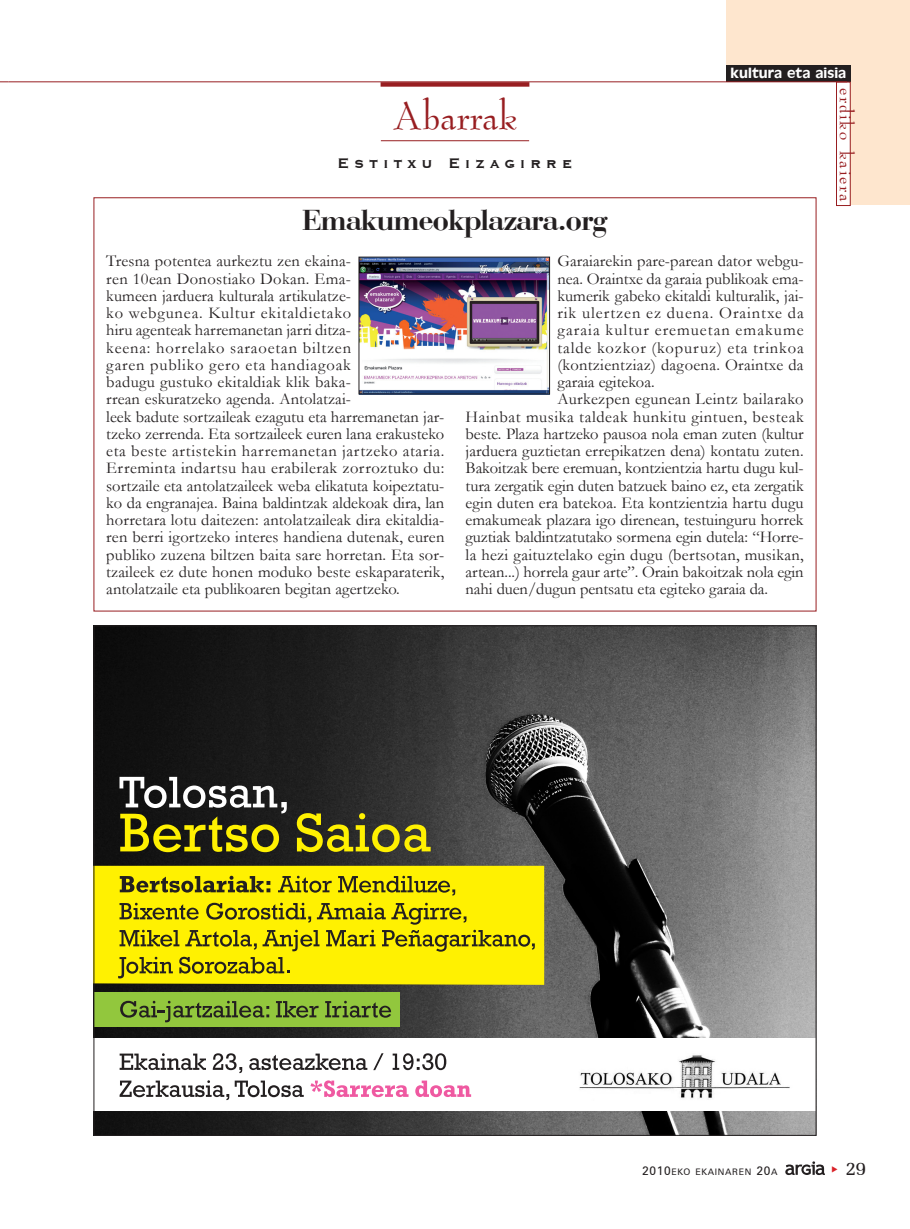
<style>
.page{position:relative;width:910px;height:1229px;background:#fff}
.page>*{position:absolute;margin:0;border:0;box-sizing:border-box;transform-origin:0 0}
.t1{font:45px "Bernadette";color:#981e21}
.t2{font:30px "Bodoni";letter-spacing:-.015em;color:#231f20}
.t3{font:21px "Bernadette";letter-spacing:.09em;color:#981e21}
.t4{font:19.5px "Memoir";color:#231f20}
.t5{font:18px "Copprpl Goth Bd BT";letter-spacing:.255em;color:#231f20}
.t6{font:16.5px/17.2px "Garamond";letter-spacing:.005em;color:#231f20}
.t7{font:16.5px "Garamond";letter-spacing:.04em;color:#231f20}
.t8{font:16.5px "Garamond";letter-spacing:.025em;color:#231f20}
.t9{font:16.5px "Garamond";letter-spacing:.055em;color:#231f20}
.t10{font:16.5px "Garamond";letter-spacing:.06em;color:#231f20}
.t11{font:16.5px "Garamond";letter-spacing:.065em;color:#231f20}
.t12{font:15px "Antique Olive";letter-spacing:.005em;color:#fff}
.t13{font:9px "Zurich BT";letter-spacing:.075em;color:#231f20}
.s1{font-size:12px}
</style>
<div class="page">
<svg style="left:785px;top:1161px;width:40px;height:14px"></svg>
<hr style="left:381px;top:140px;width:148px;height:1px;background:#981e21">
<div style="left:381px;top:82px;width:148px;height:5px;background:#981e21"></div>
<div style="left:726px;top:0;width:158px;height:67px;background:#fee6ce"></div>
<div style="left:843px;top:0;width:67px;height:205px;background:#fee6ce"></div>
<div style="left:726px;top:65px;width:125px;height:17px;background:#231f20"></div>
<div style="left:836px;top:82px;width:14px;height:124px;background:#fff"></div>
<div style="left:836px;top:82px;width:14px;height:124px;border:1px solid #981e21"></div>
<hr style="left:9px;top:82px;width:838px;height:1px;background:#981e21">
<img style="left:96px;top:627px;width:718px;height:507px">
<div style="left:94px;top:993px;width:306px;height:34px;background:#92c73d"></div>
<div style="left:94px;top:1038px;width:722px;height:73px;background:#fff"></div>
<svg style="left:297px;top:813px;width:134px;height:39px;background:#78731d"></svg>
<svg style="left:120px;top:777px;width:167px;height:75px;background:#605d33"></svg>
<img style="left:579px;top:1055px;width:211px;height:45px">
<div style="left:96px;top:866px;width:448px;height:119px;background:#fff101"></div>
<svg style="left:120px;top:1080px;width:109px;height:20px"></svg>
<svg style="left:235px;top:1080px;width:69px;height:17px"></svg>
<svg style="left:310px;top:1080px;width:99px;height:17px"></svg>
<svg style="left:415px;top:1080px;width:56px;height:17px"></svg>
<svg style="left:120px;top:1053px;width:86px;height:17px"></svg>
<svg style="left:213px;top:1053px;width:29px;height:20px"></svg>
<svg style="left:249px;top:1053px;width:118px;height:17px"></svg>
<svg style="left:373px;top:1053px;width:11px;height:17px"></svg>
<svg style="left:393px;top:1053px;width:53px;height:17px"></svg>
<svg style="left:120px;top:1001px;width:149px;height:21px"></svg>
<svg style="left:276px;top:1001px;width:43px;height:17px"></svg>
<svg style="left:325px;top:1001px;width:66px;height:17px"></svg>
<svg style="left:118px;top:903px;width:417px;height:75px;background:#dace06"></svg>
<svg style="left:120px;top:876px;width:150px;height:16px;background:#9a910e"></svg>
<svg style="left:278px;top:876px;width:54px;height:17px"></svg>
<svg style="left:338px;top:876px;width:117px;height:19px;background:#b8ad0a"></svg>
<img style="left:361px;top:259px;width:187px;height:133px">
<div style="left:359px;top:257px;width:191px;height:137px;border:1px solid #231f20"></div>
<h1 class="t1" style="left:393px;top:94px;width:126px">Abarrak</h1>
<p class="t5" style="left:337px;top:153px;width:237px">Estitxu Eizagirre</p>
<h2 class="t2" style="left:302px;top:209px;width:307px">Emakumeokplazara.org</h2>
<p class="t12" style="left:730px;top:67px;width:117px">kultura eta aisia</p>
<p class="t3" style="left:857px;top:88px;width:116px;rotate:90deg">erdiko kaiera</p>
<p class="t6" style="left:106px;top:253px;width:340px">Tresna potentea aurkeztu zen ekaina-<br>ren 10ean Donostiako Dokan. Ema-<br>kumeen jarduera kulturala artikulatze-<br>ko webgunea. Kultur ekitaldietako<br>hiru agenteak harremanetan jarri ditza-<br>keena: horrelako saraoetan biltzen<br>garen publiko gero eta handiagoak<br>badugu gustuko ekitaldiak klik baka-<br>rrean eskuratzeko agenda. Antolatzai-<br>leek badute sortzaileak ezagutu eta harremanetan jar&shy;tzeko zerrenda. Eta sortzaileek euren lana erakusteko eta beste artistekin harremanetan jartzeko ataria.<br>Erreminta indartsu hau erabilerak zorroztuko du: sortzaile eta antolatzaileek weba elikatuta koipeztatu&shy;ko da engranajea. Baina baldintzak aldekoak dira, lan horretara lotu daitezen: antolatzaileak dira ekitaldia&shy;ren berri igortzeko interes handiena dutenak, euren publiko zuzena biltzen baita sare horretan. Eta sor&shy;tzaileek ez dute honen moduko beste eskaparaterik, antolatzaile eta publikoaren begitan agertzeko.</p>
<p class="t6" style="left:557px;top:253px;width:248px">Garaiarekin pare-parean dator webgu-</p>
<p class="t6" style="left:557px;top:270px;width:248px">nea. Oraintxe da garaia publikoak ema-</p>
<p class="t6" style="left:557px;top:287px;width:248px">kumerik gabeko ekitaldi kulturalik, jai-</p>
<p class="t10" style="left:557px;top:304px;width:248px">rik ulertzen ez duena. Oraintxe da</p>
<p class="t11" style="left:557px;top:321px;width:248px">garaia kultur eremuetan emakume</p>
<p class="t9" style="left:557px;top:338px;width:248px">talde kozkor (kopuruz) eta trinkoa</p>
<p class="t6" style="left:557px;top:356px;width:248px">(kontzientziaz) dagoena. Oraintxe da</p>
<p class="t6" style="left:557px;top:374px;width:99px">garaia egitekoa.</p>
<p class="t8" style="left:557px;top:390px;width:248px">Aurkezpen egunean Leintz bailarako</p>
<p class="t7" style="left:466px;top:407px;width:340px">Hainbat musika taldeak hunkitu gintuen, besteak</p>
<p class="t6" style="left:466px;top:425px;width:340px">beste. Plaza hartzeko pausoa nola eman zuten (kultur</p>
<p class="t6" style="left:466px;top:443px;width:340px">jarduera guztietan errepikatzen dena) kontatu zuten.</p>
<p class="t6" style="left:466px;top:460px;width:340px">Bakoitzak bere eremuan, kontzientzia hartu dugu kul-</p>
<p class="t6" style="left:466px;top:477px;width:340px">tura zergatik egin duten batzuek baino ez, eta zergatik</p>
<p class="t6" style="left:466px;top:494px;width:340px">egin duten era batekoa. Eta kontzientzia hartu dugu</p>
<p class="t6" style="left:466px;top:512px;width:340px">emakumeak plazara igo direnean, testuinguru horrek</p>
<p class="t6" style="left:466px;top:529px;width:340px">guztiak baldintzatutako sormena egin dutela: “Horre-</p>
<p class="t6" style="left:466px;top:546px;width:340px">la hezi gaituztelako egin dugu (bertsotan, musikan,</p>
<p class="t6" style="left:466px;top:563px;width:339px">artean...) horrela gaur arte”. Orain bakoitzak nola egin</p>
<p class="t6" style="left:466px;top:581px;width:304px">nahi duen/dugun pentsatu eta egiteko garaia da.</p>
<p class="t13" style="left:642px;top:1166px;width:137px"><span class="s1">2010</span>EKO EKAINAREN <span class="s1">20</span>A</p>
<p class="t4" style="left:845px;top:1157px;width:22px">29</p>
</div>
